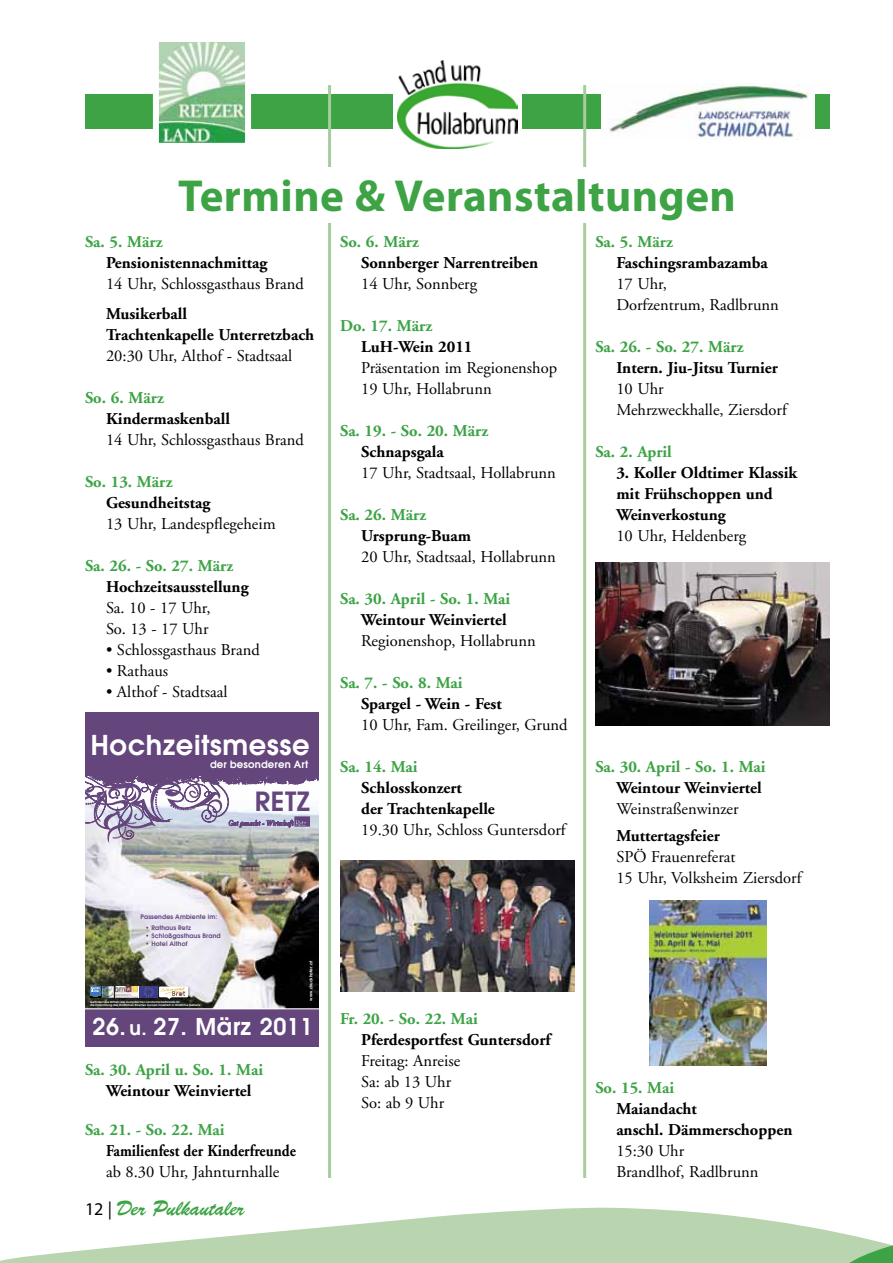
<style>
.page{position:relative;width:893px;height:1263px;background:#fff}
.page>*{position:absolute;margin:0;border:0;box-sizing:border-box;transform-origin:0 0}
.t1{font:700 45px "Myriad Pro";letter-spacing:.01em;color:#3da345}
.t2{font:600 27.45px "Avant Garde LT";letter-spacing:.02em;color:#fff}
.t3{font:600 26.55px "Avant Garde LT";color:#64457c}
.t4{font:600 23.25px "Avant Garde LT";letter-spacing:.02em;color:#fff}
.t5{font:21px "Brush Script BT";color:#3da345}
.t6{font:16.5px/21px "Adobe Garamond";color:#000}
.t7{font:700 16.5px/21px "Adobe Garamond";color:#000}
.t8{font:700 16.5px "Adobe Garamond";color:#3da345}
.t9{font:700 16.5px "Adobe Garamond";color:#000;scale:.89 1}
.t10{font:600 10.05px "Avant Garde LT";letter-spacing:.02em;color:#fff}
.t11{font:600 6.3px "Avant Garde LT";letter-spacing:.02em;color:#64457c}
.t12{font:600 4.2px "Avant Garde LT";letter-spacing:.02em;color:#fff}
.t13{font:600 2.85px/3.3px "Avant Garde LT";letter-spacing:.02em;color:#fff}
.s1{font-size:19.2px}
.s2{font-family:"Myriad Pro";font-size:18px;color:#000}
</style>
<div class="page">
<svg style="left:0;top:1207px;width:842px;height:56px;fill:#b8d5af"></svg>
<svg style="left:842px;top:1233px;width:51px;height:30px"></svg>
<div style="left:85px;top:95px;width:744px;height:34px;background:#3da345"></div>
<img style="left:160px;top:43px;width:84px;height:99px">
<div style="left:153px;top:36px;width:98px;height:113px;border:6px solid #fff"></div>
<img style="left:602px;top:84px;width:212px;height:54px">
<div style="left:393px;top:61px;width:129px;height:88px;background:#fff"></div>
<img style="left:397px;top:61px;width:121px;height:88px">
<hr style="left:328px;top:85px;width:3px;height:1093px;background:#a7cd9e">
<hr style="left:583px;top:85px;width:3px;height:1093px;background:#a7cd9e">
<div style="left:85px;top:167px;width:744px;height:55px;background:#fff"></div>
<img style="left:595px;top:562px;width:234px;height:163px">
<img style="left:650px;top:900px;width:116px;height:165px">
<img style="left:85px;top:854px;width:234px;height:154px">
<div style="left:85px;top:712px;width:234px;height:64px;background:#64457c"></div>
<svg style="left:85px;top:776px;width:234px;height:78px"></svg>
<div style="left:85px;top:1009px;width:234px;height:37px;background:#64457c"></div>
<img style="left:140px;top:986px;width:17px;height:12px">
<svg style="left:115px;top:986px;width:23px;height:12px"></svg>
<img style="left:116px;top:986px;width:22px;height:11px">
<svg style="left:90px;top:986px;width:24px;height:12px"></svg>
<div style="left:158px;top:986px;width:33px;height:16px;background:#000;opacity:.27"></div>
<svg style="left:159px;top:986px;width:29px;height:13px"></svg>
<img style="left:341px;top:860px;width:233px;height:131px">
<h1 class="t1" style="left:178px;top:167px;width:559px">Termine &amp; Veranstaltungen</h1>
<p class="t8" style="left:85px;top:233px;width:79px">Sa. 5. März</p>
<p class="t7" style="left:106px;top:253px;width:163px">Pensionistennachmittag</p>
<p class="t6" style="left:106px;top:274px;width:199px">14 Uhr, Schlossgasthaus Brand</p>
<p class="t7" style="left:106px;top:304px;width:210px">Musikerball<br>Trachtenkapelle Unterretzbach</p>
<p class="t6" style="left:106px;top:346px;width:188px">20:30 Uhr, Althof - Stadtsaal</p>
<p class="t8" style="left:85px;top:389px;width:80px">So. 6. März</p>
<p class="t7" style="left:106px;top:409px;width:125px">Kindermaskenball</p>
<p class="t6" style="left:106px;top:430px;width:199px">14 Uhr, Schlossgasthaus Brand</p>
<p class="t8" style="left:85px;top:473px;width:89px">So. 13. März</p>
<p class="t7" style="left:106px;top:493px;width:106px">Gesundheitstag</p>
<p class="t6" style="left:106px;top:514px;width:171px">13 Uhr, Landespflegeheim</p>
<p class="t8" style="left:85px;top:557px;width:150px">Sa. 26. - So. 27. März</p>
<p class="t7" style="left:106px;top:577px;width:144px">Hochzeitsausstellung</p>
<p class="t6" style="left:106px;top:598px;width:106px">Sa. 10 - 17 Uhr,<br>So. 13 - 17 Uhr</p>
<p class="t6" style="left:106px;top:640px;width:155px">• Schlossgasthaus Brand</p>
<p class="t6" style="left:106px;top:661px;width:64px">• Rathaus</p>
<p class="t6" style="left:106px;top:682px;width:123px">• Althof - Stadtsaal</p>
<h2 class="t2" style="left:90px;top:727px;width:221px">Hochzeitsmesse</h2>
<p class="t10" style="left:210px;top:758px;width:100px">der besonderen Art</p>
<h3 class="t3" style="left:255px;top:784px;width:57px">Retz</h3>
<p class="t8" style="left:340px;top:233px;width:80px">So. 6. März</p>
<p class="t7" style="left:361px;top:253px;width:179px">Sonnberger Narrentreiben</p>
<p class="t6" style="left:361px;top:274px;width:117px">14 Uhr, Sonnberg</p>
<p class="t8" style="left:340px;top:317px;width:94px">Do. 17. März</p>
<p class="t7" style="left:361px;top:337px;width:113px">LuH-Wein 2011</p>
<p class="t6" style="left:361px;top:358px;width:197px">Präsentation im Regionenshop<br>19 Uhr, Hollabrunn</p>
<p class="t8" style="left:340px;top:422px;width:150px">Sa. 19. - So. 20. März</p>
<p class="t7" style="left:361px;top:442px;width:84px">Schnapsgala</p>
<p class="t6" style="left:361px;top:463px;width:196px">17 Uhr, Stadtsaal, Hollabrunn</p>
<p class="t8" style="left:340px;top:506px;width:88px">Sa. 26. März</p>
<p class="t7" style="left:361px;top:526px;width:111px">Ursprung-Buam</p>
<p class="t6" style="left:361px;top:547px;width:196px">20 Uhr, Stadtsaal, Hollabrunn</p>
<p class="t8" style="left:340px;top:590px;width:172px">Sa. 30. April - So. 1. Mai</p>
<p class="t7" style="left:361px;top:610px;width:147px">Weintour Weinviertel</p>
<p class="t6" style="left:361px;top:631px;width:176px">Regionenshop, Hollabrunn</p>
<p class="t8" style="left:340px;top:674px;width:124px">Sa. 7. - So. 8. Mai</p>
<p class="t7" style="left:361px;top:694px;width:142px">Spargel - Wein - Fest</p>
<p class="t6" style="left:361px;top:715px;width:208px">10 Uhr, Fam. Greilinger, Grund</p>
<p class="t8" style="left:340px;top:758px;width:79px">Sa. 14. Mai</p>
<p class="t7" style="left:361px;top:778px;width:135px">Schlosskonzert<br>der Trachtenkapelle</p>
<p class="t6" style="left:361px;top:820px;width:206px">19.30 Uhr, Schloss Guntersdorf</p>
<p class="t11" style="left:140px;top:913px;width:78px">Passendes Ambiente im:</p>
<p class="t11" style="left:146px;top:923px;width:47px">• Rathaus Retz</p>
<p class="t11" style="left:146px;top:931px;width:77px">• Schloßgasthaus Brand</p>
<p class="t11" style="left:146px;top:940px;width:44px">• Hotel Althof</p>
<p class="t13" style="left:90px;top:1000px;width:112px">Gefördert aus Mitteln des Europäischen Landwirtschaftsfonds für<br>die Entwicklung des ländlichen Raumes: Europa investiert in ländliche Gebiete</p>
<p class="t12" style="left:308px;top:1000px;width:41px;rotate:-90deg">www.druckhofer.at</p>
<h3 class="t4" style="left:93px;top:1011px;width:222px">26. <span class="s1">u.</span> 27. März 2011</h3>
<p class="t8" style="left:85px;top:1061px;width:180px">Sa. 30. April u. So. 1. Mai</p>
<p class="t7" style="left:106px;top:1081px;width:147px">Weintour Weinviertel</p>
<p class="t8" style="left:85px;top:1121px;width:141px">Sa. 21. - So. 22. Mai</p>
<p class="t9" style="left:106px;top:1142px;width:215px">Familienfest der Kinderfreunde</p>
<p class="t6" style="left:106px;top:1162px;width:175px">ab 8.30 Uhr, Jahnturnhalle</p>
<p class="t5" style="left:85px;top:1195px;width:161px"><span class="s2">12 |</span> Der Pulkautaler</p>
<p class="t8" style="left:340px;top:1010px;width:139px">Fr. 20. - So. 22. Mai</p>
<p class="t7" style="left:361px;top:1030px;width:191px">Pferdesportfest Guntersdorf</p>
<p class="t6" style="left:361px;top:1051px;width:101px">Freitag: Anreise<br>Sa: ab 13 Uhr<br>So: ab 9 Uhr</p>
<p class="t8" style="left:595px;top:233px;width:79px">Sa. 5. März</p>
<p class="t7" style="left:616px;top:253px;width:153px">Faschingsrambazamba</p>
<p class="t6" style="left:616px;top:274px;width:164px">17 Uhr,<br>Dorfzentrum, Radlbrunn</p>
<p class="t8" style="left:595px;top:338px;width:150px">Sa. 26. - So. 27. März</p>
<p class="t7" style="left:616px;top:358px;width:163px">Intern. Jiu-Jitsu Turnier</p>
<p class="t6" style="left:616px;top:379px;width:172px">10 Uhr<br>Mehrzweckhalle, Ziersdorf</p>
<p class="t8" style="left:595px;top:443px;width:78px">Sa. 2. April</p>
<p class="t7" style="left:616px;top:463px;width:183px">3. Koller Oldtimer Klassik mit Frühschoppen und<br>Weinverkostung</p>
<p class="t6" style="left:616px;top:526px;width:131px">10 Uhr, Heldenberg</p>
<p class="t8" style="left:595px;top:758px;width:172px">Sa. 30. April - So. 1. Mai</p>
<p class="t7" style="left:616px;top:778px;width:147px">Weintour Weinviertel</p>
<p class="t6" style="left:616px;top:799px;width:124px">Weinstraßenwinzer</p>
<p class="t7" style="left:616px;top:826px;width:105px">Muttertagsfeier</p>
<p class="t6" style="left:616px;top:847px;width:187px">SPÖ Frauenreferat<br>15 Uhr, Volksheim Ziersdorf</p>
<p class="t8" style="left:595px;top:1079px;width:80px">So. 15. Mai</p>
<p class="t7" style="left:616px;top:1099px;width:178px">Maiandacht<br>anschl. Dämmerschoppen</p>
<p class="t6" style="left:616px;top:1141px;width:144px">15:30 Uhr<br>Brandlhof, Radlbrunn</p>
</div>
